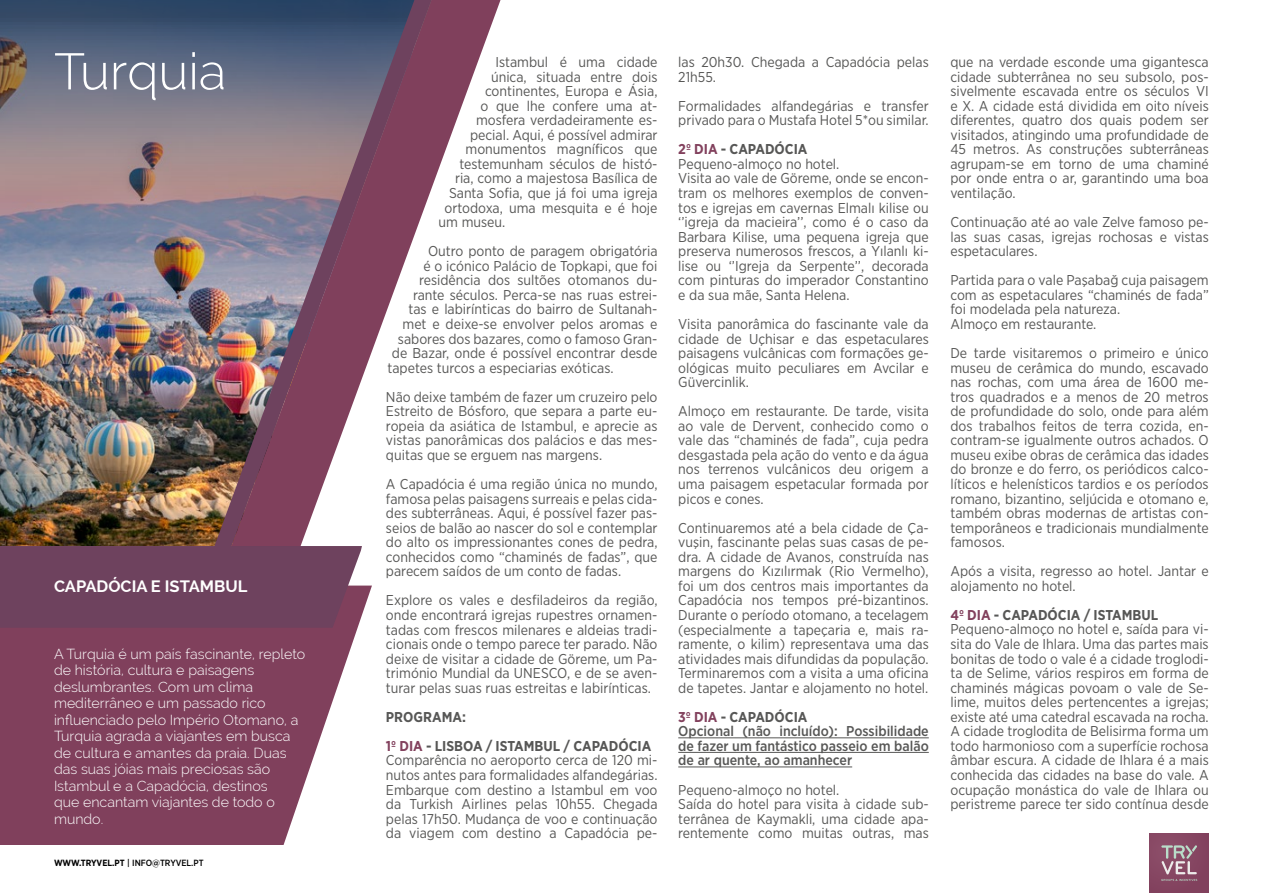
<style>
.page{position:relative;width:1263px;height:893px;background:#fff}
.page>*{position:absolute;margin:0;border:0;box-sizing:border-box;transform-origin:0 0}
.t1{font:300 51px "Raleway";color:#fff}
.t2{font:700 16.5px "Raleway";color:#fff}
.t3{font:14.25px/14.5px "Gotham Narrow";color:#575756;text-align:justify}
.t4{font:300 14.25px/16.5px "Raleway";color:#fff}
.t5{font:500 14.25px/14.5px "Gotham Narrow";color:#575756}
.t6{font:700 14.25px/29.1px "Gotham Narrow";color:#575756}
.t7{font:500 9px "Gotham Narrow";color:#000}
.s1{font-weight:700}
.s2{color:#82415d}
.s3{font-weight:700;color:#82415d}
</style>
<div class="page">
<img style="left:0;top:0;width:87px;height:546px">
<hr style="left:678px;top:737px;width:251px;height:1px;background:#575756">
<hr style="left:678px;top:752px;width:251px;height:1px;background:#575756">
<hr style="left:678px;top:767px;width:174px;height:1px;background:#575756">
<div style="left:1149px;top:833px;width:60px;height:60px;background:#844460"></div>
<svg style="left:1161px;top:845px;width:36px;height:36px"></svg>
<img style="left:87px;top:0;width:18px;height:546px">
<img style="left:105px;top:0;width:395px;height:586px">
<svg style="left:0;top:586px;width:372px;height:259px;background:#915972"></svg>
<div style="left:0;top:546px;width:362px;height:82px;background:#6e425e"></div>
<h1 class="t1" style="left:54px;top:42px;width:174px">Turquia</h1>
<p class="t2" style="left:54px;top:577px;width:195px">CAPADÓCIA E ISTAMBUL</p>
<p class="t4" style="left:54px;top:645px;width:253px">A Turquia é um país fascinante, repleto de história, cultura e paisagens deslumbrantes. Com um clima mediterrâneo e um passado rico influenciado pelo Império Otomano, a<br>Turquia agrada a viajantes em busca de cultura e amantes da praia. Duas das suas jóias mais preciosas são<br>Istambul e a Capadócia, destinos<br>que encantam viajantes de todo o mundo.</p>
<p class="t7" style="left:54px;top:857px;width:151px"><span class="s1">WWW.TRYVEL.PT</span> | INFO@TRYVEL.PT</p>
<p class="t3" style="left:495px;top:54px;width:164px">Istambul é uma cidade</p>
<p class="t3" style="left:491px;top:69px;width:168px">única, situada entre dois</p>
<p class="t3" style="left:485px;top:84px;width:174px">continentes, Europa e Ásia,</p>
<p class="t3" style="left:480px;top:98px;width:178px">o que lhe confere uma at-</p>
<p class="t3" style="left:476px;top:113px;width:183px">mosfera verdadeiramente es-</p>
<p class="t3" style="left:470px;top:127px;width:189px">pecial. Aqui, é possível admirar</p>
<p class="t3" style="left:465px;top:142px;width:194px">monumentos magníficos que</p>
<p class="t3" style="left:459px;top:156px;width:199px">testemunham séculos de histó-</p>
<p class="t3" style="left:455px;top:171px;width:204px">ria, como a majestosa Basílica de</p>
<p class="t3" style="left:449px;top:185px;width:210px">Santa Sofia, que já foi uma igreja</p>
<p class="t3" style="left:444px;top:200px;width:215px">ortodoxa, uma mesquita e é hoje</p>
<p class="t3" style="left:438px;top:215px;width:68px">um museu.</p>
<p class="t3" style="left:428px;top:244px;width:231px">Outro ponto de paragem obrigatória</p>
<p class="t3" style="left:423px;top:258px;width:235px">é o icónico Palácio de Topkapi, que foi</p>
<p class="t3" style="left:419px;top:273px;width:240px">residência dos sultões otomanos du-</p>
<p class="t3" style="left:413px;top:287px;width:246px">rante séculos. Perca-se nas ruas estrei-</p>
<p class="t3" style="left:408px;top:302px;width:251px">tas e labirínticas do bairro de Sultanah-</p>
<p class="t3" style="left:402px;top:316px;width:257px">met e deixe-se envolver pelos aromas e</p>
<p class="t3" style="left:398px;top:331px;width:261px">sabores dos bazares, como o famoso Gran-</p>
<p class="t3" style="left:392px;top:345px;width:267px">de Bazar, onde é possível encontrar desde</p>
<p class="t3" style="left:387px;top:360px;width:228px">tapetes turcos a especiarias exóticas.</p>
<p class="t3" style="left:386px;top:389px;width:273px">Não deixe também de fazer um cruzeiro pelo Estreito de Bósforo, que separa a parte eu&shy;ropeia da asiática de Istambul, e aprecie as vistas panorâmicas dos palácios e das mes&shy;quitas que se erguem nas margens.</p>
<p class="t3" style="left:386px;top:476px;width:273px">A Capadócia é uma região única no mundo, famosa pelas paisagens surreais e pelas cida&shy;des subterrâneas. Aqui, é possível fazer pas&shy;seios de balão ao nascer do sol e contemplar do alto os impressionantes cones de pedra, conhecidos como “chaminés de fadas”, que parecem saídos de um conto de fadas.</p>
<p class="t3" style="left:386px;top:593px;width:273px">Explore os vales e desfiladeiros da região, onde encontrará igrejas rupestres ornamen&shy;tadas com frescos milenares e aldeias tradi&shy;cionais onde o tempo parece ter parado. Não deixe de visitar a cidade de Göreme, um Pa&shy;trimónio Mundial da UNESCO, e de se aven&shy;turar pelas suas ruas estreitas e labirínticas.</p>
<p class="t6" style="left:386px;top:702px;width:267px">PROGRAMA:<br><span class="s2">1º DIA</span> - LISBOA / ISTAMBUL / CAPADÓCIA</p>
<p class="t3" style="left:386px;top:753px;width:273px">Comparência no aeroporto cerca de 120 mi&shy;nutos antes para formalidades alfandegárias.<br>Embarque com destino a Istambul em voo da Turkish Airlines pelas 10h55. Chegada pelas 17h50. Mudança de voo e continuação da viagem com destino a Capadócia pe-</p>
<p class="t3" style="left:678px;top:54px;width:252px">las 20h30. Chegada a Capadócia pelas<br>21h55.</p>
<p class="t3" style="left:678px;top:98px;width:252px">Formalidades alfandegárias e transfer privado para o Mustafa Hotel 5*ou similar.</p>
<p class="t3" style="left:678px;top:142px;width:252px;text-align:left"><span class="s3">2º DIA</span> <span class="s1">- CAPADÓCIA<br></span>Pequeno-almoço no hotel.<br>Visita ao vale de Göreme, onde se encon&shy;tram os melhores exemplos de conven&shy;tos e igrejas em cavernas Elmalı kilise ou ‘’igreja da macieira’’, como é o caso da Barbara Kilise, uma pequena igreja que preserva numerosos frescos, a Yılanlı ki&shy;lise ou ‘’Igreja da Serpente’’, decorada com pinturas do imperador Constantino e da sua mãe, Santa Helena.</p>
<p class="t3" style="left:678px;top:316px;width:252px">Visita panorâmica do fascinante vale da cidade de Uçhisar e das espetaculares paisagens vulcânicas com formações ge&shy;ológicas muito peculiares em Avcilar e Güvercinlik.</p>
<p class="t3" style="left:678px;top:404px;width:252px">Almoço em restaurante. De tarde, visita ao vale de Dervent, conhecido como o vale das “chaminés de fada”, cuja pedra desgastada pela ação do vento e da água nos terrenos vulcânicos deu origem a uma paisagem espetacular formada por picos e cones.</p>
<p class="t3" style="left:678px;top:520px;width:252px">Continuaremos até a bela cidade de Ça&shy;vuşin, fascinante pelas suas casas de pe&shy;dra. A cidade de Avanos, construída nas margens do Kızılırmak (Rio Vermelho), foi um dos centros mais importantes da Capadócia nos tempos pré-bizantinos.<br>Durante o período otomano, a tecelagem (especialmente a tapeçaria e, mais ra&shy;ramente, o kilim) representava uma das atividades mais difundidas da população.<br>Terminaremos com a visita a uma oficina de tapetes. Jantar e alojamento no hotel.</p>
<p class="t5" style="left:678px;top:709px;width:252px"><span class="s3">3º DIA</span> <span class="s1">- CAPADÓCIA<br></span>Opcional (não incluído): Possibilidade de fazer um fantástico passeio em balão de ar quente, ao amanhecer</p>
<p class="t3" style="left:678px;top:782px;width:252px;text-align:left">Pequeno-almoço no hotel.<br>Saída do hotel para visita à cidade sub&shy;terrânea de Kaymakli, uma cidade apa&shy;rentemente como muitas outras, mas</p>
<p class="t3" style="left:950px;top:54px;width:260px">que na verdade esconde uma gigantesca cidade subterrânea no seu subsolo, pos&shy;sivelmente escavada entre os séculos VI e X. A cidade está dividida em oito níveis diferentes, quatro dos quais podem ser visitados, atingindo uma profundidade de 45 metros. As construções subterrâneas agrupam-se em torno de uma chaminé por onde entra o ar, garantindo uma boa ventilação.</p>
<p class="t3" style="left:950px;top:214px;width:260px">Continuação até ao vale Zelve famoso pe&shy;las suas casas, igrejas rochosas e vistas espetaculares.</p>
<p class="t3" style="left:950px;top:273px;width:260px;text-align:left">Partida para o vale Paşabağ cuja paisagem com as espetaculares “chaminés de fada” foi modelada pela natureza.<br>Almoço em restaurante.</p>
<p class="t3" style="left:950px;top:345px;width:260px">De tarde visitaremos o primeiro e único museu de cerâmica do mundo, escavado nas rochas, com uma área de 1600 me&shy;tros quadrados e a menos de 20 metros de profundidade do solo, onde para além dos trabalhos feitos de terra cozida, en&shy;contram-se igualmente outros achados. O museu exibe obras de cerâmica das idades do bronze e do ferro, os periódicos calco&shy;líticos e helenísticos tardios e os períodos romano, bizantino, seljúcida e otomano e, também obras modernas de artistas con&shy;temporâneos e tradicionais mundialmente famosos.</p>
<p class="t3" style="left:950px;top:564px;width:260px">Após a visita, regresso ao hotel. Jantar e alojamento no hotel.</p>
<p class="t3" style="left:950px;top:607px;width:260px;text-align:left"><span class="s3">4º DIA</span> <span class="s1">- CAPADÓCIA / ISTAMBUL </span>Pequeno-almoço no hotel e, saída para vi&shy;sita do Vale de Ihlara. Uma das partes mais bonitas de todo o vale é a cidade troglodi&shy;ta de Selime, vários respiros em forma de chaminés mágicas povoam o vale de Se&shy;lime, muitos deles pertencentes a igrejas; existe até uma catedral escavada na rocha.<br>A cidade troglodita de Belisirma forma um todo harmonioso com a superfície rochosa âmbar escura. A cidade de Ihlara é a mais conhecida das cidades na base do vale. A ocupação monástica do vale de Ihlara ou peristreme parece ter sido contínua desde</p>
</div>
